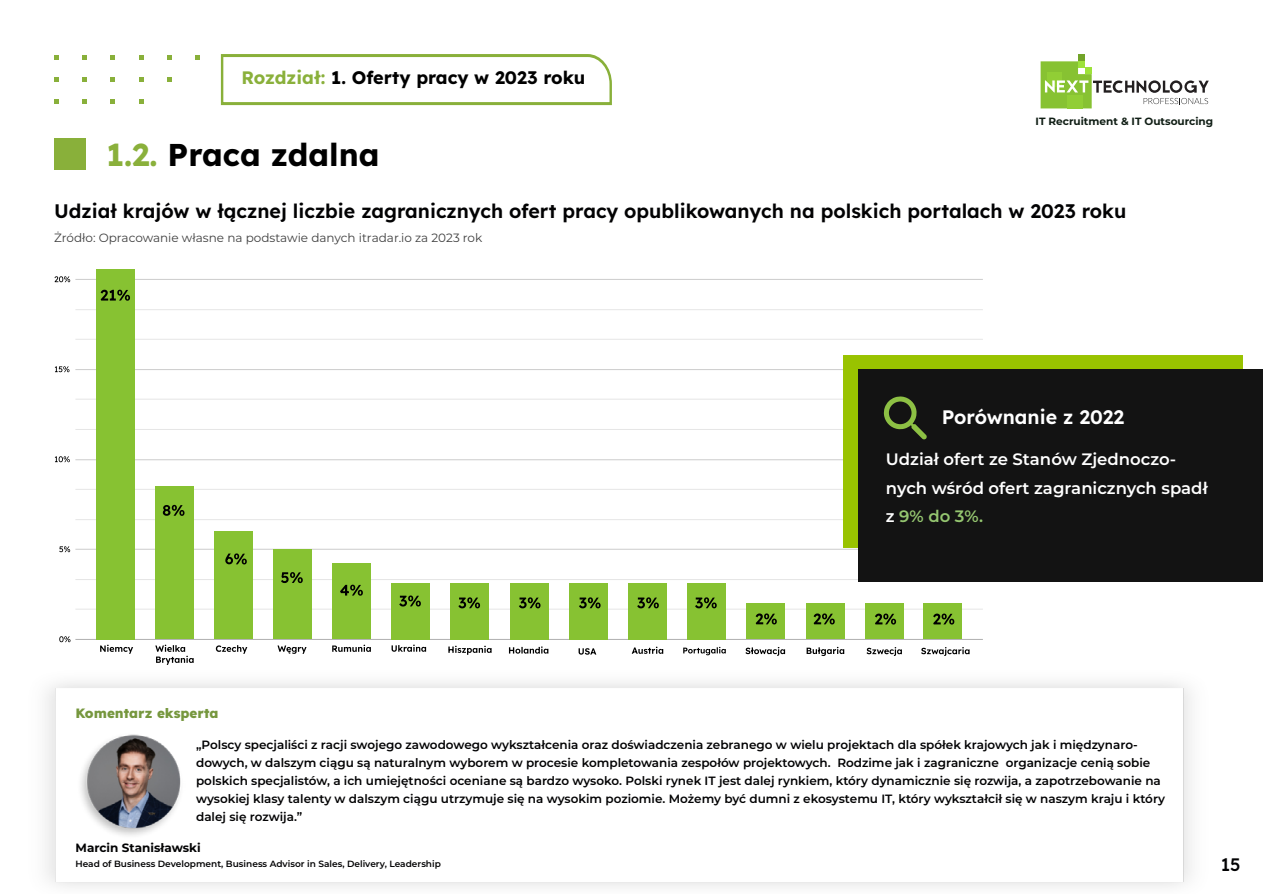
<style>
.page{position:relative;width:1263px;height:894px;background:#fff}
.page>*{position:absolute;margin:0;border:0;box-sizing:border-box;transform-origin:0 0}
.t1{font:700 31.5px "Lexend";color:#000}
.t2{font:600 19.5px "Lexend";color:#020203}
.t3{font:600 19.5px "Lexend";color:#fff}
.t4{font:700 18px "Lexend";color:#000}
.t5{font:500 18px "Lexend";color:#020203}
.t6{font:600 16.5px/28.5px "Montserrat";color:#fff}
.t7{font:800 13.5px "Lexend";color:#76973e}
.t8{font:600 12px/18px "Montserrat";color:#020203}
.t9{font:12px "Montserrat";color:#3f3f3f}
.t10{font:700 12px "Montserrat";color:#020203}
.t11{font:700 10.5px "Montserrat";color:#101e15}
.t12{font:600 9px "Montserrat";color:#020203}
.s1{color:#8ab03b}
.s2{color:#95c670}
</style>
<div class="page">
<hr style="left:75px;top:638px;width:908px;height:1px;background:#b0b0b0">
<hr style="left:75px;top:548px;width:908px;height:1px;background:#ccc">
<hr style="left:75px;top:459px;width:908px;height:1px;background:#ccc">
<hr style="left:75px;top:369px;width:908px;height:1px;background:#ccc">
<hr style="left:75px;top:279px;width:908px;height:1px;background:#ccc">
<hr style="left:75px;top:608px;width:908px;height:1px;background:#e6e6e6">
<hr style="left:75px;top:579px;width:908px;height:1px;background:#e6e6e6">
<hr style="left:75px;top:519px;width:908px;height:1px;background:#e6e6e6">
<hr style="left:75px;top:489px;width:908px;height:1px;background:#e6e6e6">
<hr style="left:75px;top:429px;width:908px;height:1px;background:#e6e6e6">
<hr style="left:75px;top:398px;width:908px;height:1px;background:#e6e6e6">
<hr style="left:75px;top:339px;width:908px;height:1px;background:#e6e6e6">
<hr style="left:75px;top:309px;width:908px;height:1px;background:#e6e6e6">
<div style="left:96px;top:269px;width:39px;height:369px;background:#87c232"></div>
<div style="left:155px;top:486px;width:38px;height:152px;background:#87c232"></div>
<div style="left:214px;top:531px;width:38px;height:107px;background:#87c232"></div>
<div style="left:273px;top:549px;width:39px;height:89px;background:#87c232"></div>
<div style="left:332px;top:563px;width:39px;height:75px;background:#87c232"></div>
<div style="left:391px;top:582px;width:39px;height:56px;background:#87c232"></div>
<div style="left:451px;top:582px;width:38px;height:56px;background:#87c232"></div>
<div style="left:510px;top:582px;width:38px;height:56px;background:#87c232"></div>
<div style="left:569px;top:582px;width:38px;height:56px;background:#87c232"></div>
<div style="left:628px;top:582px;width:39px;height:56px;background:#87c232"></div>
<div style="left:687px;top:582px;width:39px;height:56px;background:#87c232"></div>
<div style="left:746px;top:603px;width:39px;height:35px;background:#87c232"></div>
<div style="left:805px;top:603px;width:39px;height:35px;background:#87c232"></div>
<div style="left:865px;top:603px;width:38px;height:35px;background:#87c232"></div>
<div style="left:923px;top:603px;width:39px;height:35px;background:#87c232"></div>
<svg style="left:59px;top:636px;width:11px;height:6px"></svg>
<svg style="left:59px;top:546px;width:11px;height:6px"></svg>
<svg style="left:55px;top:456px;width:15px;height:6px"></svg>
<svg style="left:55px;top:366px;width:14px;height:6px"></svg>
<svg style="left:55px;top:276px;width:15px;height:6px"></svg>
<svg style="left:100px;top:644px;width:33px;height:9px"></svg>
<svg style="left:155px;top:644px;width:39px;height:20px"></svg>
<svg style="left:578px;top:648px;width:18px;height:6px"></svg>
<svg style="left:391px;top:644px;width:35px;height:7px"></svg>
<svg style="left:216px;top:645px;width:31px;height:8px"></svg>
<svg style="left:448px;top:645px;width:43px;height:9px"></svg>
<svg style="left:509px;top:646px;width:39px;height:7px"></svg>
<svg style="left:866px;top:647px;width:36px;height:8px"></svg>
<svg style="left:632px;top:646px;width:31px;height:7px"></svg>
<svg style="left:332px;top:644px;width:39px;height:7px"></svg>
<svg style="left:277px;top:645px;width:29px;height:8px"></svg>
<svg style="left:921px;top:647px;width:48px;height:8px"></svg>
<svg style="left:745px;top:647px;width:40px;height:8px"></svg>
<svg style="left:806px;top:646px;width:38px;height:9px"></svg>
<svg style="left:101px;top:289px;width:29px;height:11px"></svg>
<svg style="left:163px;top:504px;width:21px;height:11px"></svg>
<svg style="left:225px;top:553px;width:22px;height:11px"></svg>
<svg style="left:281px;top:572px;width:22px;height:11px"></svg>
<svg style="left:340px;top:584px;width:23px;height:11px"></svg>
<svg style="left:399px;top:595px;width:22px;height:11px"></svg>
<svg style="left:458px;top:597px;width:22px;height:11px"></svg>
<svg style="left:519px;top:597px;width:21px;height:11px"></svg>
<svg style="left:579px;top:597px;width:21px;height:11px"></svg>
<svg style="left:637px;top:597px;width:22px;height:11px"></svg>
<svg style="left:695px;top:597px;width:21px;height:11px"></svg>
<svg style="left:755px;top:613px;width:22px;height:11px"></svg>
<svg style="left:813px;top:613px;width:21px;height:11px"></svg>
<svg style="left:875px;top:613px;width:21px;height:11px"></svg>
<svg style="left:933px;top:613px;width:21px;height:11px"></svg>
<svg style="left:683px;top:646px;width:43px;height:9px"></svg>
<div style="left:844px;top:355px;width:399px;height:192px;background:#99c300"></div>
<div style="left:858px;top:369px;width:405px;height:213px;background:#131313"></div>
<div style="left:54px;top:138px;width:32px;height:32px;background:#89b03a"></div>
<svg style="left:1040px;top:54px;width:168px;height:54px"></svg>
<svg style="left:54px;top:55px;width:4px;height:4px"></svg>
<svg style="left:54px;top:77px;width:4px;height:4px"></svg>
<svg style="left:54px;top:99px;width:4px;height:4px"></svg>
<svg style="left:82px;top:55px;width:5px;height:4px"></svg>
<svg style="left:82px;top:77px;width:5px;height:4px"></svg>
<svg style="left:82px;top:99px;width:5px;height:4px"></svg>
<svg style="left:110px;top:55px;width:5px;height:4px"></svg>
<svg style="left:110px;top:77px;width:5px;height:4px"></svg>
<svg style="left:110px;top:99px;width:5px;height:4px"></svg>
<svg style="left:139px;top:55px;width:4px;height:4px"></svg>
<svg style="left:139px;top:77px;width:4px;height:4px"></svg>
<svg style="left:139px;top:99px;width:4px;height:4px"></svg>
<svg style="left:167px;top:55px;width:5px;height:4px"></svg>
<svg style="left:167px;top:77px;width:5px;height:4px"></svg>
<svg style="left:195px;top:55px;width:5px;height:4px"></svg>
<svg style="left:221px;top:54px;width:391px;height:51px"></svg>
<svg style="left:883px;top:396px;width:44px;height:43px"></svg>
<img style="left:45px;top:682px;width:1147px;height:205px">
<img style="left:76px;top:730px;width:109px;height:110px">
<h3 class="t4" style="left:241px;top:65px;width:345px"><span class="s1">Rozdział:</span> 1. Oferty pracy w 2023 roku</h3>
<h1 class="t1" style="left:106px;top:132px;width:275px"><span class="s1">1.2.</span> Praca zdalna</h1>
<p class="t11" style="left:1035px;top:113px;width:179px">IT Recruitment &amp; IT Outsourcing</p>
<h2 class="t2" style="left:54px;top:197px;width:1073px">Udział krajów w łącznej liczbie zagranicznych ofert pracy opublikowanych na polskich portalach w 2023 roku</h2>
<p class="t9" style="left:54px;top:229px;width:430px">Żródło: Opracowanie własne na podstawie danych itradar.io za 2023 rok</p>
<h2 class="t3" style="left:941px;top:403px;width:184px">Porównanie z 2022</h2>
<h3 class="t6" style="left:886px;top:444px;width:323px">Udział ofert ze Stanów Zjednoczo&shy;nych wśród ofert zagranicznych spadł z <span class="s2">9% do 3%.</span></h3>
<p class="t7" style="left:76px;top:703px;width:145px">Komentarz eksperta</p>
<p class="t8" style="left:196px;top:735px;width:970px">„Polscy specjaliści z racji swojego zawodowego wykształcenia oraz doświadczenia zebranego w wielu projektach dla spółek krajowych jak i międzynaro&shy;dowych, w dalszym ciągu są naturalnym wyborem w procesie kompletowania zespołów projektowych. Rodzime jak i zagraniczne organizacje cenią sobie polskich specjalistów, a ich umiejętności oceniane są bardzo wysoko. Polski rynek IT jest dalej rynkiem, który dynamicznie się rozwija, a zapotrzebowanie na wysokiej klasy talenty w dalszym ciągu utrzymuje się na wysokim poziomie. Możemy być dumni z ekosystemu IT, który wykształcił się w naszym kraju i który dalej się rozwija.”</p>
<p class="t10" style="left:76px;top:838px;width:127px">Marcin Stanisławski</p>
<p class="t12" style="left:76px;top:857px;width:367px">Head of Business Development, Business Advisor in Sales, Delivery, Leadership</p>
<h3 class="t5" style="left:1220px;top:850px;width:21px">15</h3>
</div>
